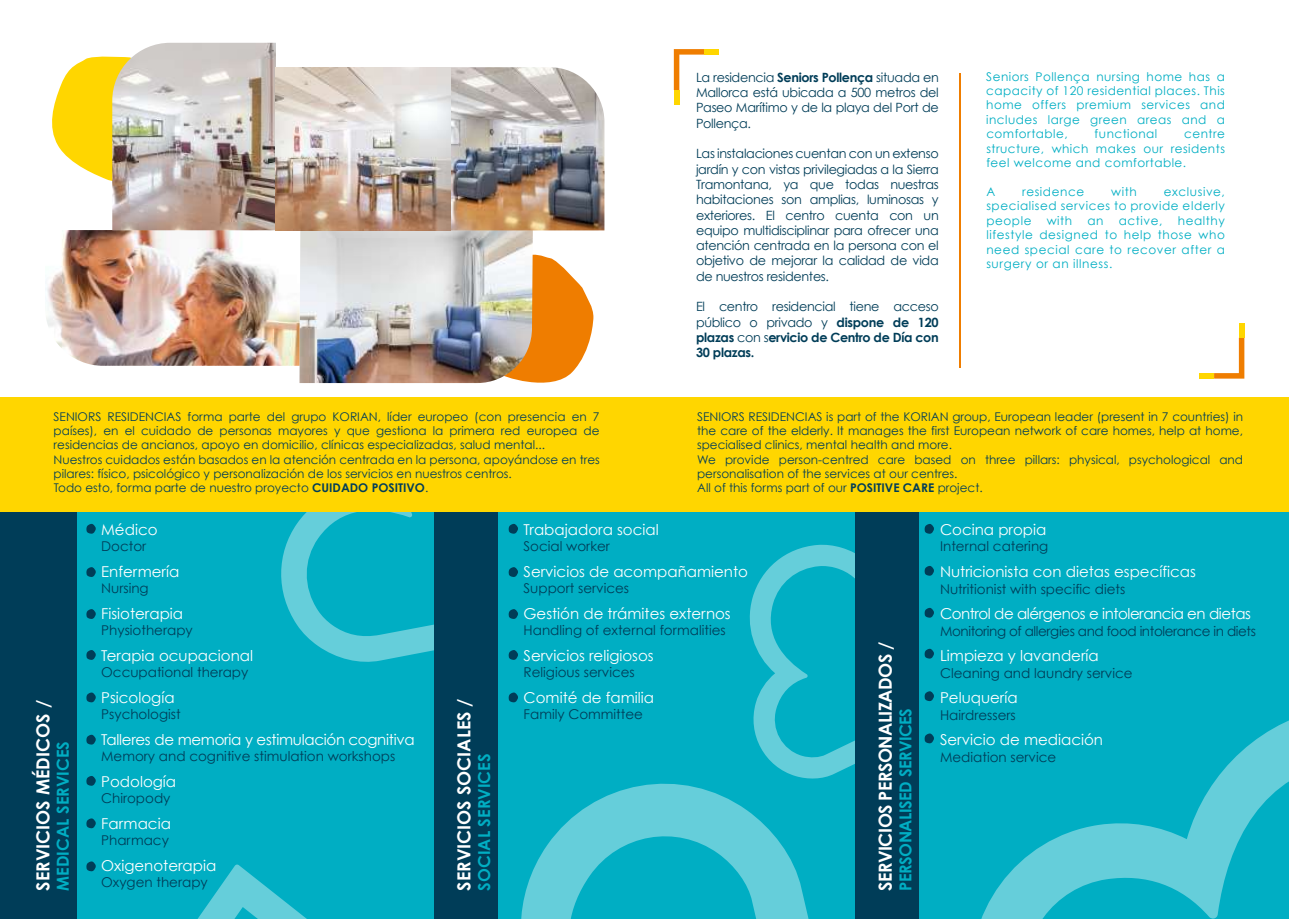
<style>
.page{position:relative;width:1289px;height:919px;background:#fff}
.page>*{position:absolute;margin:0;border:0;box-sizing:border-box;transform-origin:0 0}
.t1{font:700 18px "Century Gothic";color:#fff}
.t2{font:700 18px "Century Gothic";letter-spacing:-.03em;color:#fff}
.t3{font:700 16.5px "Century Gothic";color:#00aec3}
.t4{font:700 16.5px "Century Gothic";letter-spacing:-.03em;color:#00aec3}
.t5{font:15px "Century Gothic";color:#fff}
.t6{font:15px "Century Gothic";letter-spacing:-.03em;color:#fff}
.t7{font:15px "Century Gothic";letter-spacing:-.02em;color:#fff}
.t8{font:13.5px "Century Gothic";color:#003d58}
.t9{font:13.5px "Century Gothic";letter-spacing:-.03em;color:#003d58}
.t10{font:12.75px/15.3px "Century Gothic";letter-spacing:-.025em;color:#003d58;text-align:justify}
.t11{font:12px/14.2px "Century Gothic";color:#003d58}
.t12{font:12px/14.4px "Century Gothic";letter-spacing:.05em;color:#00aec3;text-align:justify}
.s1{font-weight:700}
</style>
<div class="page">
<hr style="left:959px;top:73px;width:1px;height:294px;background:#ef7d00">
<svg style="left:52px;top:56px;width:60px;height:125px"></svg>
<svg style="left:466px;top:254px;width:127px;height:130px"></svg>
<svg style="left:1213px;top:337px;width:31px;height:41px"></svg>
<div style="left:1199px;top:373px;width:14px;height:5px;background:#ffd600"></div>
<div style="left:1238px;top:323px;width:6px;height:14px;background:#ffd600"></div>
<img style="left:45px;top:230px;width:254px;height:136px">
<img style="left:299px;top:230px;width:234px;height:153px">
<img style="left:112px;top:43px;width:164px;height:187px">
<img style="left:276px;top:67px;width:328px;height:163px">
<div style="left:0;top:501px;width:1288px;height:417px;background:#00aec3"></div>
<svg style="left:497px;top:783px;width:312px;height:135px"></svg>
<svg style="left:198px;top:864px;width:108px;height:54px"></svg>
<svg style="left:981px;top:721px;width:307px;height:197px"></svg>
<svg style="left:749px;top:544px;width:106px;height:234px"></svg>
<svg style="left:281px;top:511px;width:153px;height:150px"></svg>
<div style="left:0;top:501px;width:77px;height:417px;background:#003d58"></div>
<div style="left:434px;top:501px;width:63px;height:417px;background:#003d58"></div>
<div style="left:855px;top:501px;width:63px;height:417px;background:#003d58"></div>
<svg style="left:508px;top:524px;width:10px;height:10px"></svg>
<svg style="left:508px;top:567px;width:10px;height:10px"></svg>
<svg style="left:508px;top:609px;width:10px;height:10px"></svg>
<svg style="left:508px;top:650px;width:10px;height:10px"></svg>
<svg style="left:508px;top:692px;width:10px;height:10px"></svg>
<svg style="left:924px;top:524px;width:10px;height:10px"></svg>
<svg style="left:924px;top:566px;width:10px;height:10px"></svg>
<svg style="left:924px;top:607px;width:10px;height:11px"></svg>
<svg style="left:924px;top:648px;width:10px;height:11px"></svg>
<svg style="left:924px;top:691px;width:10px;height:10px"></svg>
<svg style="left:924px;top:733px;width:10px;height:10px"></svg>
<svg style="left:86px;top:524px;width:10px;height:10px"></svg>
<svg style="left:86px;top:567px;width:10px;height:10px"></svg>
<svg style="left:86px;top:609px;width:10px;height:10px"></svg>
<svg style="left:86px;top:650px;width:10px;height:10px"></svg>
<svg style="left:86px;top:692px;width:10px;height:10px"></svg>
<svg style="left:86px;top:734px;width:10px;height:11px"></svg>
<svg style="left:86px;top:776px;width:10px;height:10px"></svg>
<svg style="left:86px;top:818px;width:10px;height:10px"></svg>
<svg style="left:86px;top:861px;width:10px;height:10px"></svg>
<div style="left:0;top:397px;width:1288px;height:114px;background:#ffd600"></div>
<svg style="left:674px;top:49px;width:30px;height:41px"></svg>
<div style="left:704px;top:49px;width:14px;height:6px;background:#ffd600"></div>
<div style="left:674px;top:90px;width:5px;height:14px;background:#ffd600"></div>
<p class="t10" style="left:696px;top:69px;width:244px">La residencia <span class="s1">Seniors Pollença</span> situada en Mallorca está ubicada a 500 metros del Paseo Marítimo y de la playa del Port de Pollença.</p>
<p class="t10" style="left:696px;top:146px;width:244px">Las instalaciones cuentan con un extenso jardín y con vistas privilegiadas a la Sierra Tramontana, ya que todas nuestras habitaciones son amplias, luminosas y exteriores. El centro cuenta con un equipo multidisciplinar para ofrecer una atención centrada en la persona con el objetivo de mejorar la calidad de vida de nuestros residentes.</p>
<p class="t10" style="left:696px;top:299px;width:244px">El centro residencial tiene acceso público o privado y <span class="s1">dispone de 120 plazas</span> con s<span class="s1">ervicio de Centro de Día con 30 plazas.</span></p>
<p class="t12" style="left:986px;top:69px;width:240px">Seniors Pollença nursing home has a capacity of 120 residential places. This home offers premium services and includes large green areas and a comfortable,</p>
<p class="t12" style="left:1094px;top:126px;width:64px">functional</p>
<p class="t12" style="left:986px;top:126px;width:240px;text-indent:198px">centre structure, which makes our residents feel welcome and comfortable.</p>
<p class="t12" style="left:986px;top:184px;width:10px">A</p>
<p class="t12" style="left:1022px;top:184px;width:64px">residence</p>
<p class="t12" style="left:1111px;top:184px;width:27px">with</p>
<p class="t12" style="left:986px;top:184px;width:240px;text-indent:177px">exclusive, specialised services to provide elderly people</p>
<p class="t12" style="left:1046px;top:213px;width:27px">with</p>
<p class="t12" style="left:1087px;top:213px;width:18px">an</p>
<p class="t12" style="left:1118px;top:213px;width:45px">active,</p>
<p class="t12" style="left:986px;top:213px;width:240px;text-indent:191px">healthy lifestyle designed to help those who need special care to recover after a surgery or an illness.</p>
<p class="t11" style="left:54px;top:409px;width:547px">SENIORS RESIDENCIAS forma parte del grupo KORIAN, líder europeo (con presencia en 7 países), en el cuidado de personas mayores y que gestiona la primera red europea de residencias de ancianos, apoyo en domicilio, clínicas especializadas, salud mental...<br>Nuestros cuidados están basados en la atención centrada en la persona, apoyándose en tres pilares: físico, psicológico y personalización de los servicios en nuestros centros.<br>Todo esto, forma parte de nuestro proyecto <span class="s1">CUIDADO POSITIVO</span>.</p>
<p class="t11" style="left:697px;top:409px;width:547px">SENIORS RESIDENCIAS is part of the KORIAN group, European leader (present in 7 countries) in the care of the elderly. It manages the first European network of care homes, help at home, specialised clinics, mental health and more.<br>We provide person-centred care based on three pillars: physical, psychological and personalisation of the services at our centres.<br>All of this forms part of our <span class="s1">POSITIVE CARE</span> project.</p>
<h1 class="t1" style="left:29px;top:890px;width:192px;rotate:-90deg">SERVICIOS MÉDICOS /</h1>
<h2 class="t3" style="left:50px;top:890px;width:151px;rotate:-90deg">MEDICAL SERVICES</h2>
<p class="t5" style="left:101px;top:519px;width:58px">Médico</p>
<p class="t8" style="left:101px;top:537px;width:47px">Doctor</p>
<p class="t5" style="left:101px;top:561px;width:80px">Enfermería</p>
<p class="t8" style="left:101px;top:579px;width:49px">Nursing</p>
<p class="t5" style="left:101px;top:603px;width:83px">Fisioterapia</p>
<p class="t8" style="left:101px;top:621px;width:93px">Physiotherapy</p>
<p class="t5" style="left:101px;top:645px;width:153px">Terapia ocupacional</p>
<p class="t8" style="left:101px;top:663px;width:149px">Occupational therapy</p>
<p class="t5" style="left:101px;top:687px;width:75px">Psicología</p>
<p class="t8" style="left:101px;top:705px;width:81px">Psychologist</p>
<p class="t7" style="left:101px;top:729px;width:315px">Talleres de memoria y estimulación cognitiva</p>
<p class="t8" style="left:101px;top:747px;width:296px">Memory and cognitive stimulation workshops</p>
<p class="t5" style="left:101px;top:771px;width:76px">Podología</p>
<p class="t8" style="left:101px;top:789px;width:71px">Chiropody</p>
<p class="t5" style="left:101px;top:813px;width:71px">Farmacia</p>
<p class="t8" style="left:101px;top:831px;width:69px">Pharmacy</p>
<p class="t5" style="left:101px;top:855px;width:117px">Oxigenoterapia</p>
<p class="t8" style="left:101px;top:873px;width:108px">Oxygen therapy</p>
<h1 class="t1" style="left:450px;top:890px;width:194px;rotate:-90deg">SERVICIOS SOCIALES /</h1>
<h2 class="t3" style="left:471px;top:890px;width:138px;rotate:-90deg">SOCIAL SERVICES</h2>
<p class="t5" style="left:523px;top:519px;width:137px">Trabajadora social</p>
<p class="t8" style="left:523px;top:537px;width:88px">Social worker</p>
<p class="t5" style="left:523px;top:561px;width:226px">Servicios de acompañamiento</p>
<p class="t8" style="left:523px;top:579px;width:107px">Support services</p>
<p class="t5" style="left:523px;top:603px;width:209px">Gestión de trámites externos</p>
<p class="t8" style="left:523px;top:621px;width:204px">Handling of external formalities</p>
<p class="t5" style="left:523px;top:645px;width:132px">Servicios religiosos</p>
<p class="t8" style="left:523px;top:663px;width:113px">Religious services</p>
<p class="t5" style="left:523px;top:687px;width:132px">Comité de familia</p>
<p class="t8" style="left:523px;top:705px;width:121px">Family Committee</p>
<h1 class="t2" style="left:871px;top:890px;width:250px;rotate:-90deg">SERVICIOS PERSONALIZADOS /</h1>
<h2 class="t4" style="left:892px;top:890px;width:184px;rotate:-90deg">PERSONALISED SERVICES</h2>
<p class="t5" style="left:940px;top:519px;width:108px">Cocina propia</p>
<p class="t8" style="left:940px;top:537px;width:110px">Internal catering</p>
<p class="t5" style="left:940px;top:561px;width:257px">Nutricionista con dietas específicas</p>
<p class="t8" style="left:940px;top:579px;width:187px">Nutritionist with specific diets</p>
<p class="t6" style="left:940px;top:603px;width:312px">Control de alérgenos e intolerancia en dietas</p>
<p class="t9" style="left:940px;top:621px;width:317px">Monitoring of allergies and food intolerance in diets</p>
<p class="t5" style="left:940px;top:645px;width:160px">Limpieza y lavandería</p>
<p class="t8" style="left:940px;top:663px;width:194px">Cleaning and laundry service</p>
<p class="t5" style="left:940px;top:687px;width:79px">Peluquería</p>
<p class="t8" style="left:940px;top:705px;width:77px">Hairdressers</p>
<p class="t5" style="left:940px;top:729px;width:164px">Servicio de mediación</p>
<p class="t8" style="left:940px;top:747px;width:118px">Mediation service</p>
</div>
